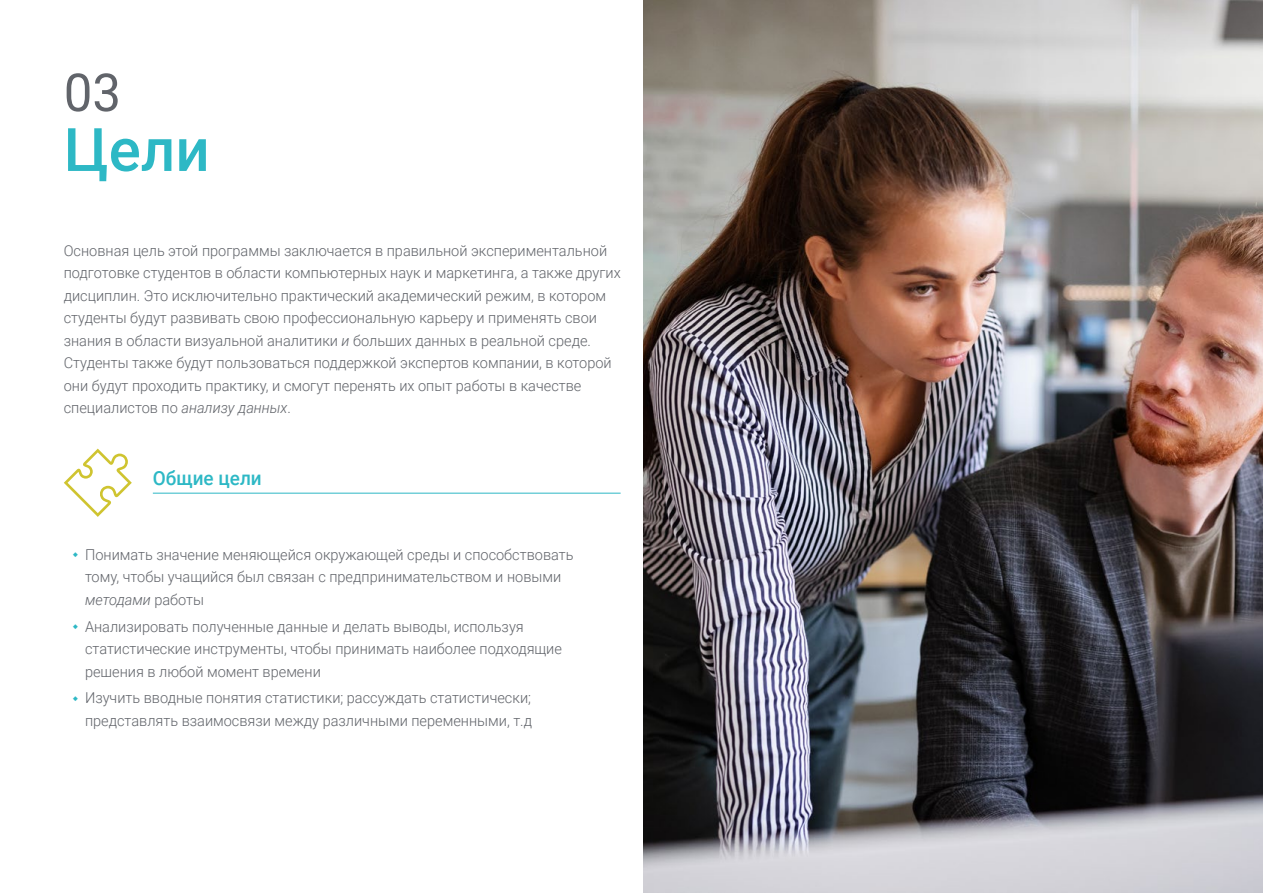
<style>
.page{position:relative;width:1263px;height:893px;background:#fff}
.page>*{position:absolute;margin:0;border:0;box-sizing:border-box;transform-origin:0 0}
.t1{font:500 60px "Roboto";color:#2db8c5}
.t2{font:52.5px "Roboto";color:#61646a}
.t3{font:500 19.5px "Roboto";color:#2db8c5}
.t4{font:300 15px/22.5px "Roboto";color:#61646a}
.s1{font-style:italic}
</style>
<div class="page">
<img style="left:643px;top:0;width:620px;height:893px">
<hr style="left:153px;top:493px;width:468px;height:1px;background:#2db8c5">
<svg style="left:64px;top:449px;width:68px;height:68px"></svg>
<h2 class="t2" style="left:64px;top:56px;width:59px">03</h2>
<h1 class="t1" style="left:64px;top:108px;width:147px">Цели</h1>
<p class="t4" style="left:64px;top:239px;width:558px">Основная цель этой программы заключается в правильной экспериментальной подготовке студентов в области компьютерных наук и маркетинга, а также других дисциплин. Это исключительно практический академический режим, в котором студенты будут развивать свою профессиональную карьеру и применять свои знания в области визуальной аналитики <span class="s1">и</span> больших данных в реальной среде.<br>Студенты также будут пользоваться поддержкой экспертов компании, в которой они будут проходить практику, и смогут перенять их опыт работы в качестве специалистов по <span class="s1">анализу данных</span>.</p>
<h3 class="t3" style="left:153px;top:464px;width:110px">Общие цели</h3>
<p class="t4" style="left:85px;top:543px;width:490px">Понимать значение меняющейся окружающей среды и способствовать тому, чтобы учащийся был связан с предпринимательством и новыми <span class="s1">методами</span> работы</p>
<p class="t4" style="left:85px;top:614px;width:478px">Анализировать полученные данные и делать выводы, используя статистические инструменты, чтобы принимать наиболее подходящие решения в любой момент времени</p>
<p class="t4" style="left:85px;top:686px;width:448px">Изучить вводные понятия статистики; рассуждать статистически; представлять взаимосвязи между различными переменными, т.д</p>
</div>
